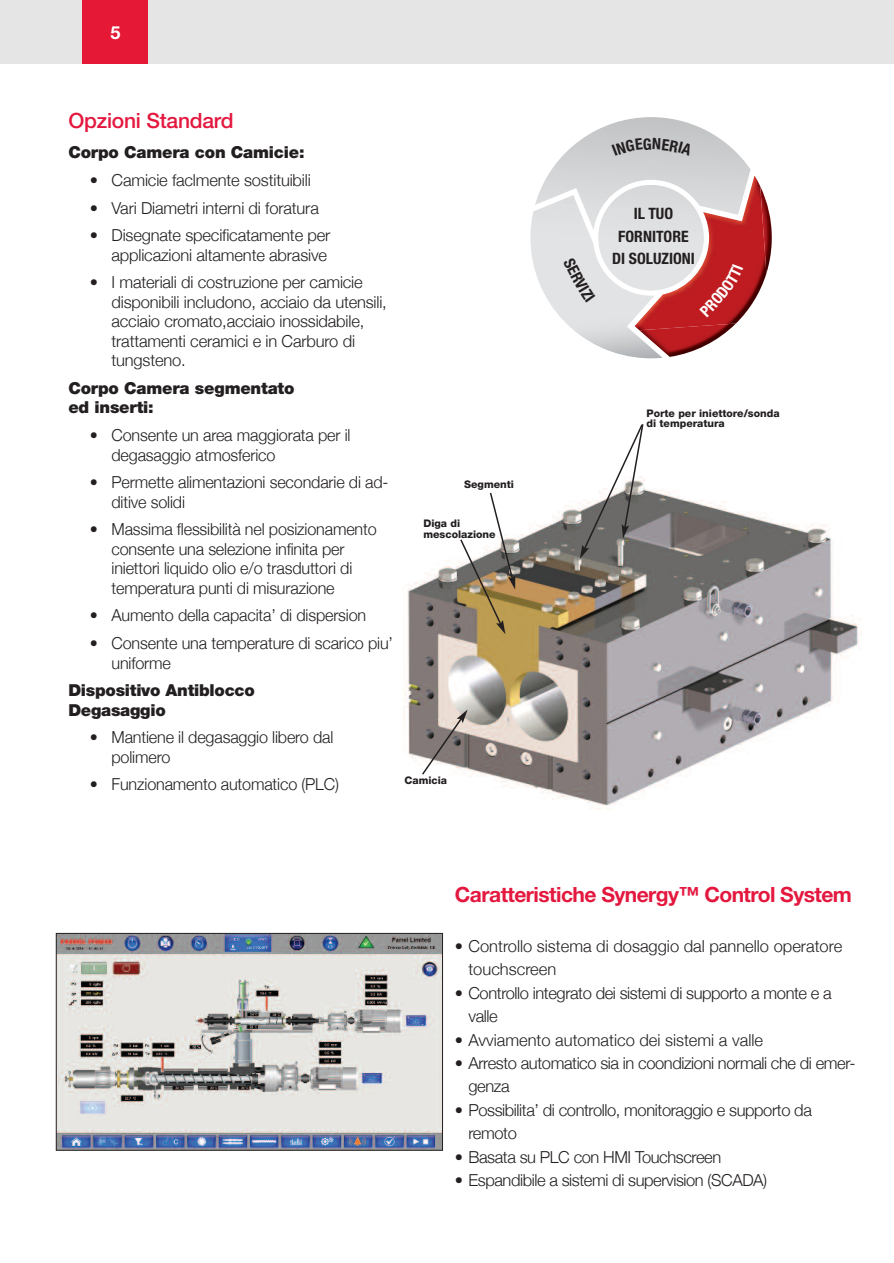
<style>
.page{position:relative;width:894px;height:1263px;background:#fff}
.page>*{position:absolute;margin:0;border:0;box-sizing:border-box;transform-origin:0 0}
.t1{font:700 21px "Helvetica Neue";letter-spacing:-.025em;color:#e4183e}
.t2{font:500 21px "Helvetica Neue";letter-spacing:-.01em;color:#e4183e}
.t3{font:700 18px "Helvetica Neue";color:#fff}
.t4{font:300 16.5px/19.5px "Helvetica Neue";letter-spacing:-.01em;color:#231f20}
.t5{font:900 16.5px/19.5px "Helvetica Neue";letter-spacing:-.01em;color:#231f20}
.t6{font:700 condensed 15.75px/22.4px "Helvetica Neue";color:#231f20;text-align:center}
.t7{font:800 10.5px/10.5px "Helvetica Neue";color:#231f20}
</style>
<div class="page">
<img style="left:402px;top:479px;width:457px;height:330px">
<svg style="left:458px;top:491px;width:57px;height:143px"></svg>
<svg style="left:420px;top:709px;width:47px;height:67px"></svg>
<svg style="left:579px;top:424px;width:65px;height:135px"></svg>
<div style="left:0;top:0;width:893px;height:64px;background:#e5e5e5"></div>
<div style="left:82px;top:0;width:66px;height:64px;background:#e51836"></div>
<img style="left:58px;top:935px;width:382px;height:213px">
<div style="left:56px;top:933px;width:386px;height:217px;border:1px solid #231f20"></div>
<img style="left:530px;top:117px;width:220px;height:241px">
<img style="left:639px;top:201px;width:132px;height:156px">
<img style="left:634px;top:176px;width:132px;height:154px">
<svg style="left:611px;top:138px;width:81px;height:18px"></svg>
<div style="left:699px;top:264px;width:44px;height:53px;background:#be1c21"></div>
<svg style="left:563px;top:257px;width:32px;height:46px"></svg>
<p class="t3" style="left:111px;top:26px;width:12px">5</p>
<p class="t2" style="left:68px;top:113px;width:167px">Opzioni Standard</p>
<p class="t5" style="left:68px;top:144px;width:238px">Corpo Camera con Camicie:</p>
<p class="t4" style="left:90px;top:170px;width:222px">• Camicie faclmente sostituibili</p>
<p class="t4" style="left:90px;top:198px;width:230px">• Vari Diametri interni di foratura</p>
<p class="t4" style="left:90px;top:225px;width:242px;text-align:right">• Disegnate specificatamente per applicazioni altamente abrasive</p>
<p class="t4" style="left:111px;top:272px;width:277px;text-indent:-22px">• I materiali di costruzione per camicie disponibili includono, acciaio da utensili, acciaio cromato,acciaio inossidabile, trattamenti ceramici e in Carburo di tungsteno.</p>
<p class="t5" style="left:68px;top:380px;width:227px">Corpo Camera segmentato ed inserti:</p>
<p class="t4" style="left:111px;top:425px;width:240px;text-indent:-22px">• Consente un area maggiorata per il degasaggio atmosferico</p>
<p class="t4" style="left:111px;top:472px;width:278px;text-indent:-22px">• Permette alimentazioni secondarie di ad&shy;ditive solidi</p>
<p class="t4" style="left:111px;top:519px;width:267px;text-indent:-22px">• Massima flessibilità nel posizionamento consente una selezione infinita per iniettori liquido olio e/o trasduttori di temperatura punti di misurazione</p>
<p class="t4" style="left:90px;top:605px;width:278px">• Aumento della capacita’ di dispersion</p>
<p class="t4" style="left:111px;top:633px;width:283px;text-indent:-22px">• Consente una temperature di scarico piu’ uniforme</p>
<p class="t5" style="left:68px;top:682px;width:188px">Dispositivo Antiblocco<br>Degasaggio</p>
<p class="t4" style="left:111px;top:727px;width:223px;text-indent:-22px">• Mantiene il degasaggio libero dal polimero</p>
<p class="t4" style="left:90px;top:774px;width:250px">• Funzionamento automatico (PLC)</p>
<p class="t7" style="left:464px;top:480px;width:51px">Segmenti</p>
<p class="t7" style="left:423px;top:519px;width:74px">Diga di mescolazione</p>
<p class="t7" style="left:404px;top:775px;width:44px">Camicia</p>
<p class="t6" style="left:611px;top:201px;width:84px">IL TUO<br>FORNITORE<br>DI SOLUZIONI</p>
<p class="t7" style="left:646px;top:409px;width:135px">Porte per iniettore/sonda di temperatura</p>
<p class="t1" style="left:454px;top:887px;width:398px">Caratteristiche Synergy™ Control System</p>
<p class="t4" style="left:468px;top:934px;width:375px;line-height:23.4px;text-indent:-13px">• Controllo sistema di dosaggio dal pannello operatore touchscreen</p>
<p class="t4" style="left:468px;top:980px;width:365px;line-height:23.4px;text-indent:-14px">• Controllo integrato dei sistemi di supporto a monte e a valle</p>
<p class="t4" style="left:455px;top:1029px;width:309px">• Avviamento automatico dei sistemi a valle</p>
<p class="t4" style="left:468px;top:1051px;width:388px;line-height:23.4px;text-indent:-14px">• Arresto automatico sia in coondizioni normali che di emer&shy;genza</p>
<p class="t4" style="left:468px;top:1097px;width:345px;line-height:23.4px;text-indent:-14px">• Possibilita’ di controllo, monitoraggio e supporto da remoto</p>
<p class="t4" style="left:455px;top:1146px;width:268px">• Basata su PLC con HMI Touchscreen</p>
<p class="t4" style="left:455px;top:1170px;width:314px">• Espandibile a sistemi di supervision (SCADA)</p>
</div>
